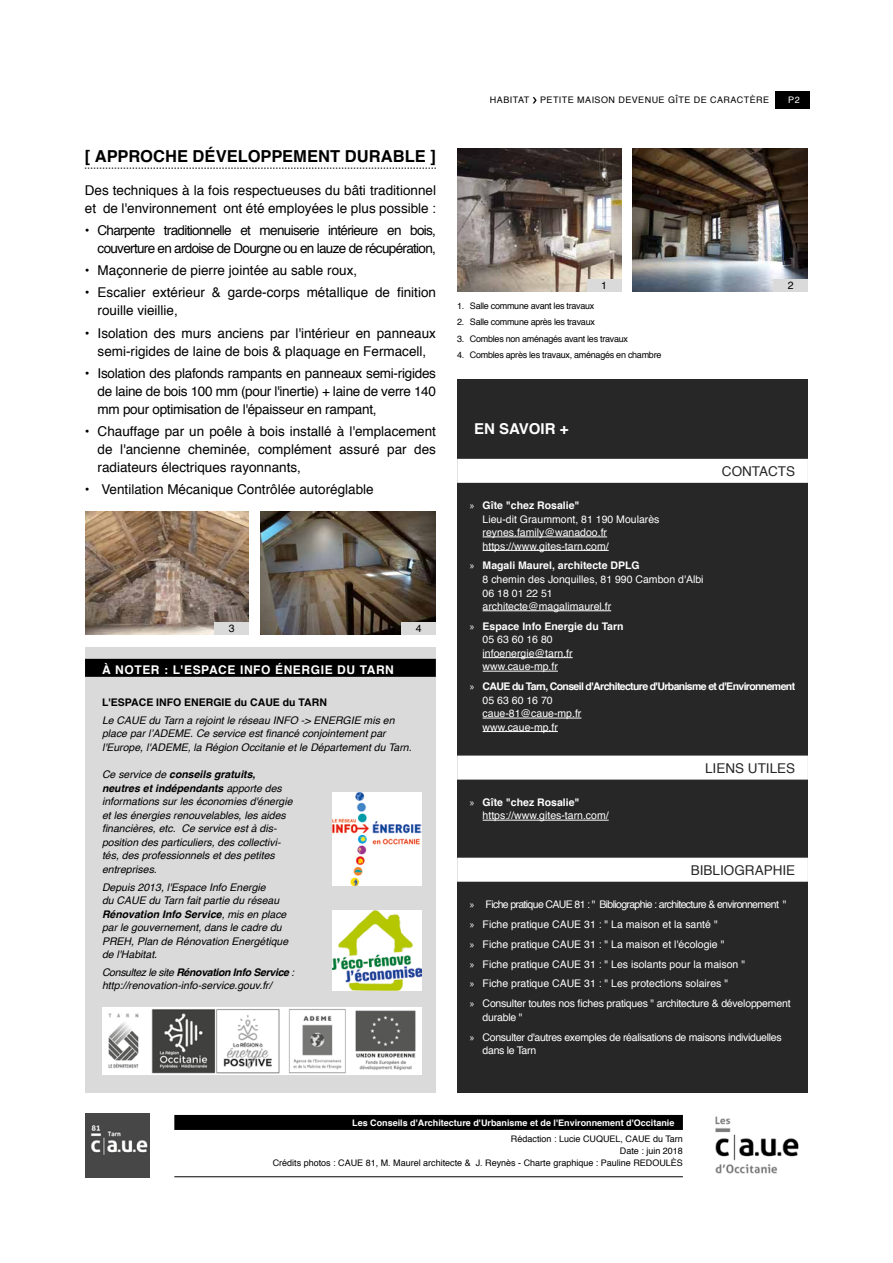
<style>
.page{position:relative;width:893px;height:1263px;background:#fff}
.page>*{position:absolute;margin:0;border:0;box-sizing:border-box;transform-origin:0 0}
.t1{font:700 16.5px "Helvetica";color:#000}
.t2{font:700 15px "Helvetica";color:#fff}
.t3{font:13.5px/18px "Helvetica";color:#000}
.t4{font:13.5px/18px "Helvetica";letter-spacing:-.05em;color:#000;text-align:right}
.t5{font:700 12px "Helvetica";letter-spacing:.05em;color:#fff}
.t6{font:italic 10.5px/13.5px "Helvetica";color:#000}
.t7{font:10.5px/13.5px "Helvetica";color:#fff}
.t8{font:700 10.5px/13.5px "Helvetica";letter-spacing:-.06em;color:#fff}
.t9{font:10.5px/20px "Helvetica";letter-spacing:-.03em;color:#fff}
.t10{font:700 10.5px "Helvetica";color:#000}
.t11{font:10.5px "Helvetica";color:#000}
.t12{font:9px "Helvetica";letter-spacing:-.03em;color:#000}
.t13{font:9px/12px "Helvetica";color:#000;text-align:right}
.t14{font:700 9px "Helvetica";color:#fff}
.t15{font:9px "Helvetica";letter-spacing:.05em;color:#000}
.t16{font:9px "Helvetica";color:#fff}
.s1{font-weight:700}
.s2{font-family:"Myriad Pro"}
.s3{font-family:"Myriad Pro";font-weight:400}
.s4{font-weight:400}
</style>
<div class="page">
<div style="left:775px;top:91px;width:34px;height:17px;background:#000"></div>
<img style="left:715px;top:1116px;width:84px;height:58px">
<div style="left:174px;top:1115px;width:509px;height:15px;background:#000"></div>
<hr style="left:174px;top:1176px;width:509px;height:1px;background:#000">
<img style="left:85px;top:1113px;width:64px;height:65px">
<svg style="left:533px;top:97px;width:4px;height:6px"></svg>
<div style="left:457px;top:380px;width:351px;height:713px;background:#272727"></div>
<div style="left:457px;top:459px;width:351px;height:24px;background:#fff"></div>
<hr style="left:483px;top:537px;width:124px;height:1px;background:#fff">
<hr style="left:483px;top:550px;width:126px;height:1px;background:#fff">
<hr style="left:483px;top:610px;width:128px;height:1px;background:#fff">
<hr style="left:483px;top:657px;width:90px;height:1px;background:#fff">
<hr style="left:483px;top:671px;width:75px;height:1px;background:#fff">
<hr style="left:483px;top:718px;width:98px;height:1px;background:#fff">
<hr style="left:483px;top:731px;width:75px;height:1px;background:#fff">
<div style="left:457px;top:756px;width:351px;height:24px;background:#fff"></div>
<hr style="left:483px;top:820px;width:126px;height:1px;background:#fff">
<div style="left:457px;top:858px;width:351px;height:24px;background:#fff"></div>
<div style="left:85px;top:647px;width:351px;height:446px;background:#dadada"></div>
<div style="left:85px;top:659px;width:351px;height:18px;background:#000"></div>
<img style="left:333px;top:910px;width:89px;height:80px">
<img style="left:333px;top:793px;width:89px;height:92px">
<img style="left:102px;top:1007px;width:320px;height:67px">
<svg style="left:85px;top:168px;width:351px;height:1px"></svg>
<img style="left:85px;top:512px;width:164px;height:123px">
<img style="left:260px;top:512px;width:176px;height:123px">
<img style="left:457px;top:149px;width:164px;height:142px">
<img style="left:632px;top:149px;width:176px;height:142px">
<div style="left:402px;top:622px;width:34px;height:13px;background:#dadada"></div>
<div style="left:774px;top:279px;width:34px;height:12px;background:#dadada"></div>
<div style="left:215px;top:622px;width:34px;height:13px;background:#dadada"></div>
<div style="left:587px;top:279px;width:34px;height:12px;background:#dadada"></div>
<h1 class="t1" style="left:85px;top:142px;width:352px">[ APPROCHE DÉVELOPPEMENT DURABLE ]</h1>
<p class="t3" style="left:85px;top:181px;width:353px">Des techniques à la fois respectueuses du bâti traditionnel et de l'environnement ont été employées le plus possible :</p>
<p class="t4" style="left:85px;top:221px;width:353px">• Charpente traditionnelle et menuiserie intérieure en bois, couverture en ardoise de Dourgne ou en lauze de récupération,</p>
<p class="t3" style="left:85px;top:262px;width:274px">• Maçonnerie de pierre jointée au sable roux,</p>
<p class="t3" style="left:98px;top:284px;width:340px;text-indent:-13px">• Escalier extérieur &amp; garde-corps métallique de finition rouille vieillie,</p>
<p class="t3" style="left:85px;top:324px;width:353px;text-align:center">• Isolation des murs anciens par l'intérieur en panneaux semi-rigides de laine de bois &amp; plaquage en Fermacell,</p>
<p class="t3" style="left:98px;top:364px;width:340px;text-align:justify;text-indent:-13px">• Isolation des plafonds rampants en panneaux semi-rigides de laine de bois 100 mm (pour l'inertie) + laine de verre 140 mm pour optimisation de l'épaisseur en rampant,</p>
<p class="t3" style="left:98px;top:423px;width:340px;text-align:justify;text-indent:-13px">• Chauffage par un poêle à bois installé à l'emplacement de l'ancienne cheminée, complément assuré par des radiateurs électriques rayonnants,</p>
<p class="t3" style="left:85px;top:481px;width:290px">• Ventilation Mécanique Contrôlée autoréglable</p>
<p class="t11" style="left:229px;top:621px;width:7px">3</p>
<p class="t11" style="left:416px;top:621px;width:7px">4</p>
<p class="t5" style="left:102px;top:660px;width:293px">À NOTER : L'ESPACE INFO ÉNERGIE DU TARN</p>
<p class="t10" style="left:102px;top:694px;width:226px">L'ESPACE INFO ENERGIE du CAUE du TARN</p>
<p class="t6" style="left:102px;top:713px;width:311px">Le CAUE du Tarn a rejoint le réseau INFO -&gt; ENERGIE mis en place par l’ADEME. Ce service est financé conjointement par l'Europe, l'ADEME, la Région Occitanie et le Département du Tarn.</p>
<p class="t6" style="left:102px;top:768px;width:192px">Ce service de <span class="s1">conseils gratuits, neutres et indépendants</span> apporte des informations sur les économies d'énergie et les énergies renouvelables, les aides financières, etc. Ce service est à dis&shy;position des particuliers, des collectivi&shy;tés, des professionnels et des petites entreprises.</p>
<p class="t6" style="left:102px;top:880px;width:188px">Depuis 2013, l'Espace Info Energie<br>du CAUE du Tarn fait partie du réseau<br><span class="s1">Rénovation Info Service</span>, mis en place par le gouvernement, dans le cadre du<br>PREH, Plan de Rénovation Energétique de l'Habitat.</p>
<p class="t6" style="left:102px;top:965px;width:194px">Consultez le site <span class="s1">Rénovation Info Service</span> : http://renovation-info-service.gouv.fr/</p>
<p class="t15" style="left:490px;top:93px;width:281px">HABITAT PETITE MAISON DEVENUE GÎTE DE CARACTÈRE</p>
<p class="t16" style="left:788px;top:93px;width:13px">P2</p>
<p class="t11" style="left:601px;top:277px;width:7px">1</p>
<p class="t12" style="left:457px;top:299px;width:139px">1. Salle commune avant les travaux</p>
<p class="t12" style="left:457px;top:315px;width:139px">2. Salle commune après les travaux</p>
<p class="t12" style="left:457px;top:332px;width:172px">3. Combles non aménagés avant les travaux</p>
<p class="t12" style="left:457px;top:348px;width:206px">4. Combles après les travaux, aménagés en chambre</p>
<h2 class="t2" style="left:474px;top:417px;width:96px">EN SAVOIR +</h2>
<p class="t11" style="left:788px;top:277px;width:7px">2</p>
<p class="t3" style="left:722px;top:463px;width:75px">CONTACTS</p>
<p class="t7" style="left:483px;top:499px;width:178px;text-indent:-13px"><span class="s2">»</span> <span class="s1">Gîte "chez Rosalie"<br></span>Lieu-dit Graummont, 81 190 Moularès reynes.family@wanadoo.fr https://www.gites-tarn.com/</p>
<p class="t7" style="left:483px;top:559px;width:222px;text-indent:-13px"><span class="s2">»</span> <span class="s1">Magali Maurel, architecte DPLG<br></span>8 chemin des Jonquilles, 81 990 Cambon d'Albi<br>06 18 01 22 51<br>architecte@magalimaurel.fr</p>
<p class="t7" style="left:483px;top:620px;width:143px;text-indent:-13px"><span class="s2">»</span> <span class="s1">Espace Info Energie du Tarn<br></span>05 63 60 16 80 infoenergie@tarn.fr www.caue-mp.fr</p>
<p class="t8" style="left:483px;top:680px;width:314px;text-indent:-13px"><span class="s3">»</span> CAUE du Tarn, Conseil d'Architecture d'Urbanisme et d'Environnement<br><span class="s4">05 63 60 16 70<br>caue-81@caue-mp.fr<br>www.caue-mp.fr</span></p>
<p class="t3" style="left:705px;top:760px;width:92px">LIENS UTILES</p>
<p class="t7" style="left:483px;top:796px;width:128px;text-indent:-13px"><span class="s2">»</span> <span class="s1">Gîte "chez Rosalie" </span>https://www.gites-tarn.com/</p>
<p class="t3" style="left:691px;top:862px;width:106px">BIBLIOGRAPHIE</p>
<p class="t7" style="left:470px;top:895px;width:322px;line-height:20px"><span class="s2">»</span> Fiche pratique CAUE 81 : " Bibliographie : architecture &amp; environnement " <span class="s2">»</span> Fiche pratique CAUE 31 : " La maison et la santé "<br><span class="s2">»</span> Fiche pratique CAUE 31 : " La maison et l'écologie "<br><span class="s2">»</span> Fiche pratique CAUE 31 : " Les isolants pour la maison "<br><span class="s2">»</span> Fiche pratique CAUE 31 : " Les protections solaires "<br><span class="s2">»</span> Consulter toutes nos fiches pratiques " architecture &amp; développement</p>
<p class="t9" style="left:470px;top:1007px;width:313px;text-indent:13px">durable "<br><span class="s2">»</span> Consulter d'autres exemples de réalisations de maisons individuelles</p>
<p class="t9" style="left:483px;top:1041px;width:55px">dans le Tarn</p>
<p class="t14" style="left:352px;top:1115px;width:324px">Les Conseils d'Architecture d'Urbanisme et de l'Environnement d'Occitanie</p>
<p class="t13" style="left:273px;top:1133px;width:412px">Rédaction : Lucie CUQUEL, CAUE du Tarn<br>Date : juin 2018<br>Crédits photos : CAUE 81, M. Maurel architecte &amp; J. Reynès - Charte graphique : Pauline REDOULÈS</p>
</div>
